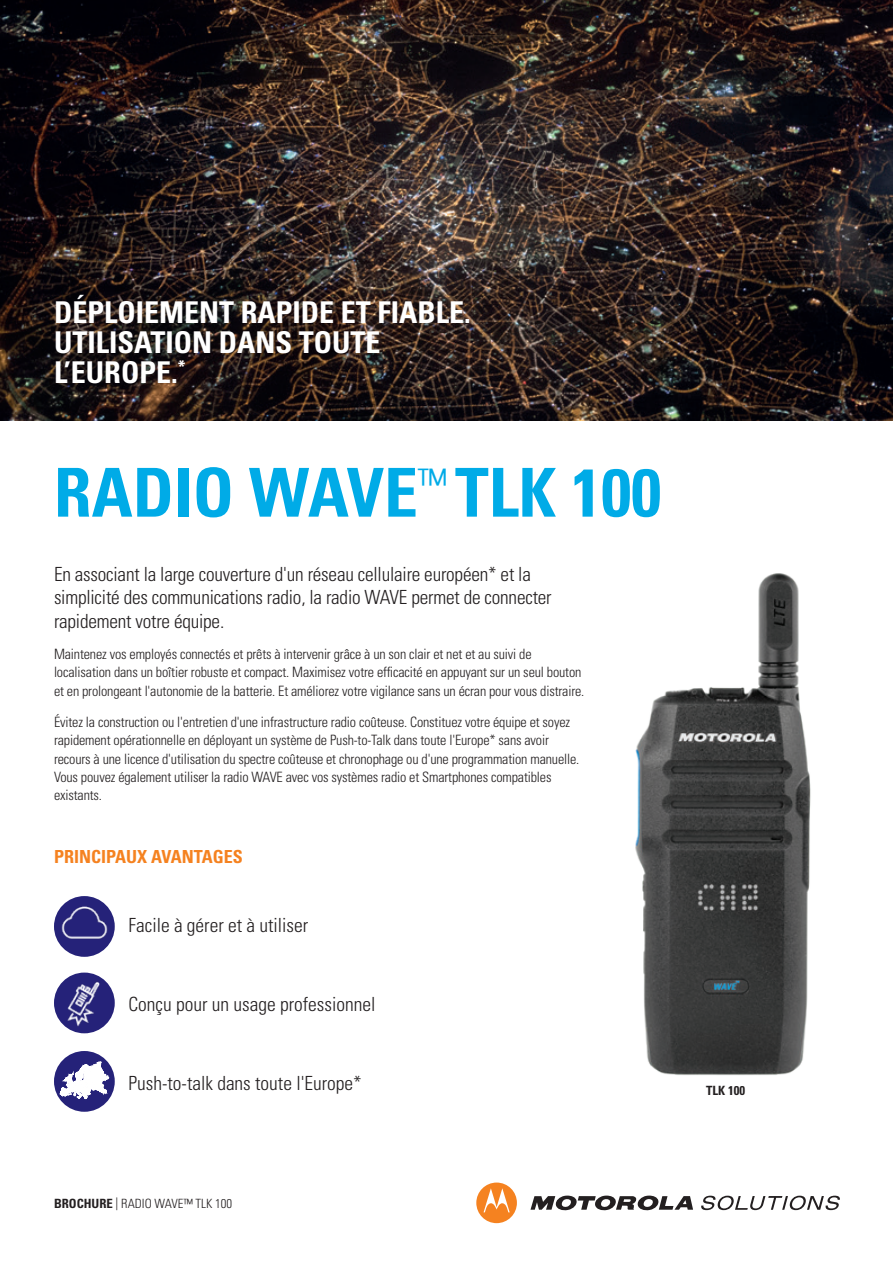
<style>
.page{position:relative;width:893px;height:1263px;background:#fff}
.page>*{position:absolute;margin:0;border:0;box-sizing:border-box;transform-origin:0 0}
.t1{font:700 condensed 67.5px "Univers LT Std";color:#00abe7}
.t2{font:700 condensed 30px/30px "Univers LT Std";color:#fff}
.Body_Text{font:300 condensed 19.5px/23.2px "Univers LT Std";letter-spacing:-.01em;color:#231f20}
.Body_Text-2{font:700 condensed 18px "Univers LT Std";color:#f58220}
.Body_Text-3{font:300 condensed 14.25px/18.3px "Univers LT Std";letter-spacing:-.01em;color:#231f20}
.t3{font:300 condensed 12.75px "Univers LT Std";color:#231f20}
.t4{font:700 condensed 12.75px "Univers LT Std";color:#231f20}
.s1{font-weight:700}
</style>
<div class="page">
<img style="left:0;top:0;width:893px;height:421px">
<svg style="left:530px;top:1195px;width:163px;height:16px"></svg>
<svg style="left:476px;top:1182px;width:41px;height:41px"></svg>
<svg style="left:701px;top:1196px;width:139px;height:14px"></svg>
<img style="left:635px;top:573px;width:176px;height:502px">
<div style="left:54px;top:1051px;width:61px;height:61px;background:#252279;border-radius:50%"></div>
<svg style="left:54px;top:896px;width:61px;height:61px"></svg>
<div style="left:54px;top:972px;width:61px;height:61px;background:#252279;border-radius:50%"></div>
<img style="left:62px;top:976px;width:43px;height:52px">
<img style="left:57px;top:902px;width:55px;height:52px">
<svg style="left:60px;top:1062px;width:49px;height:36px"></svg>
<p class="t2" style="left:54px;top:297px;width:418px">DÉPLOIEMENT RAPIDE ET FIABLE.<br>UTILISATION DANS TOUTE<br>L’EUROPE.<sup>*</sup></p>
<p class="t1" style="left:54px;top:451px;width:609px">RADIO WAVE<sup>™</sup> TLK 100</p>
<p class="Body_Text" style="left:54px;top:563px;width:499px">En associant la large couverture d'un réseau cellulaire européen* et la simplicité des communications radio, la radio WAVE permet de connecter rapidement votre équipe.</p>
<p class="Body_Text-3" style="left:54px;top:645px;width:532px">Maintenez vos employés connectés et prêts à intervenir grâce à un son clair et net et au suivi de localisation dans un boîtier robuste et compact. Maximisez votre efficacité en appuyant sur un seul bouton et en prolongeant l'autonomie de la batterie. Et améliorez votre vigilance sans un écran pour vous distraire.</p>
<p class="Body_Text-3" style="left:54px;top:713px;width:527px">Évitez la construction ou l'entretien d'une infrastructure radio coûteuse. Constituez votre équipe et soyez rapidement opérationnelle en déployant un système de Push-to-Talk dans toute l'Europe* sans avoir recours à une licence d'utilisation du spectre coûteuse et chronophage ou d'une programmation manuelle.<br>Vous pouvez également utiliser la radio WAVE avec vos systèmes radio et Smartphones compatibles existants.</p>
<p class="Body_Text-2" style="left:54px;top:845px;width:190px">PRINCIPAUX AVANTAGES</p>
<p class="Body_Text" style="left:129px;top:913px;width:181px">Facile à gérer et à utiliser</p>
<p class="Body_Text" style="left:129px;top:992px;width:248px">Conçu pour un usage professionnel</p>
<p class="Body_Text" style="left:129px;top:1072px;width:235px">Push-to-talk dans toute l'Europe*</p>
<p class="t4" style="left:706px;top:1083px;width:40px">TLK 100</p>
<p class="t3" style="left:54px;top:1196px;width:180px"><span class="s1">BROCHURE</span> | RADIO WAVE™ TLK 100</p>
</div>
